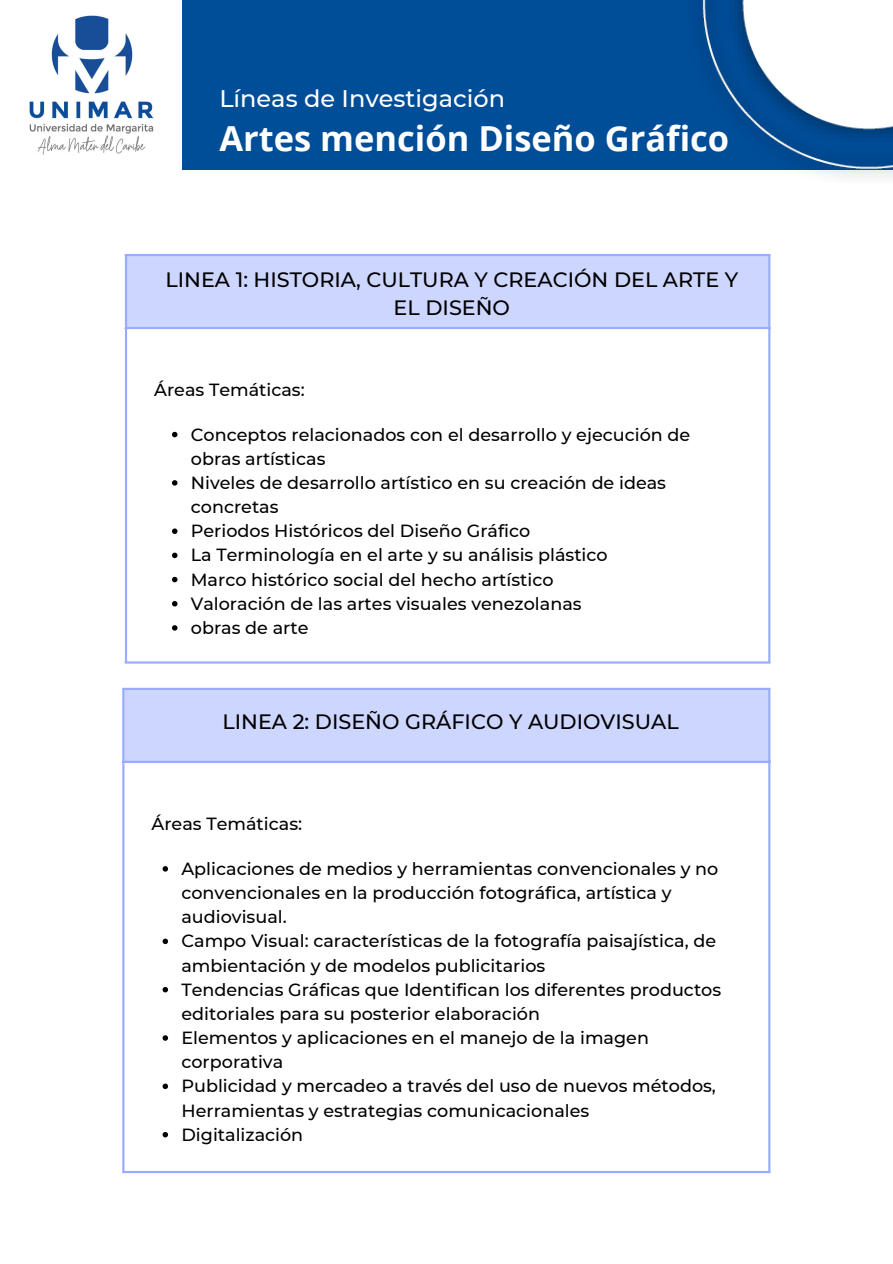
<style>
.page{position:relative;width:893px;height:1264px;background:#fff}
.page>*{position:absolute;margin:0;border:0;box-sizing:border-box;transform-origin:0 0}
.t1{font:700 34.5px "Open Sans";color:#fff}
.t2{font:500 24px "Montserrat";color:#fff}
.t3{font:500 20.7px/29px "Montserrat";color:#000;text-align:center}
.t4{font:500 17.55px/24.2px "Montserrat";color:#000}
</style>
<div class="page">
<div style="left:181px;top:0;width:711px;height:170px;background:#004d98"></div>
<img style="left:29px;top:15px;width:125px;height:140px">
<img style="left:699px;top:0;width:193px;height:177px">
<div style="left:126px;top:255px;width:643px;height:73px;background:#cdd6ff"></div>
<hr style="left:125px;top:256px;width:2px;height:405px;background:#99acff">
<hr style="left:768px;top:256px;width:2px;height:405px;background:#99acff">
<hr style="left:125px;top:254px;width:645px;height:2px;background:#99acff">
<hr style="left:125px;top:327px;width:645px;height:2px;background:#99acff">
<hr style="left:125px;top:661px;width:645px;height:2px;background:#99acff">
<svg style="left:172px;top:432px;width:5px;height:5px"></svg>
<svg style="left:172px;top:480px;width:5px;height:5px"></svg>
<svg style="left:172px;top:528px;width:5px;height:6px"></svg>
<svg style="left:172px;top:552px;width:5px;height:6px"></svg>
<svg style="left:172px;top:577px;width:5px;height:5px"></svg>
<svg style="left:172px;top:601px;width:5px;height:5px"></svg>
<svg style="left:172px;top:625px;width:5px;height:5px"></svg>
<div style="left:123px;top:688px;width:646px;height:74px;background:#cdd6ff"></div>
<hr style="left:122px;top:690px;width:2px;height:480px;background:#99acff">
<hr style="left:768px;top:690px;width:2px;height:480px;background:#99acff">
<hr style="left:122px;top:687px;width:648px;height:3px;background:#99acff">
<hr style="left:122px;top:760px;width:648px;height:3px;background:#99acff">
<hr style="left:122px;top:1170px;width:648px;height:3px;background:#99acff">
<svg style="left:162px;top:866px;width:6px;height:5px"></svg>
<svg style="left:162px;top:938px;width:6px;height:6px"></svg>
<svg style="left:162px;top:986px;width:6px;height:6px"></svg>
<svg style="left:162px;top:1035px;width:6px;height:5px"></svg>
<svg style="left:162px;top:1083px;width:6px;height:6px"></svg>
<svg style="left:162px;top:1131px;width:6px;height:6px"></svg>
<h2 class="t2" style="left:219px;top:84px;width:287px">Líneas de Investigación</h2>
<h1 class="t1" style="left:219px;top:114px;width:511px">Artes mención Diseño Gráfico</h1>
<p class="t3" style="left:165px;top:265px;width:574px">LINEA 1: HISTORIA, CULTURA Y CREACIÓN DEL ARTE Y<br>EL DISEÑO</p>
<p class="t4" style="left:154px;top:378px;width:152px">Áreas Temáticas:</p>
<p class="t4" style="left:191px;top:422px;width:501px">Conceptos relacionados con el desarrollo y ejecución de obras artísticas<br>Niveles de desarrollo artístico en su creación de ideas concretas<br>Periodos Históricos del Diseño Gráfico<br>La Terminología en el arte y su análisis plástico<br>Marco histórico social del hecho artístico<br>Valoración de las artes visuales venezolanas<br>obras de arte</p>
<p class="t3" style="left:222px;top:707px;width:457px">LINEA 2: DISEÑO GRÁFICO Y AUDIOVISUAL</p>
<p class="t4" style="left:151px;top:811px;width:152px">Áreas Temáticas:</p>
<p class="t4" style="left:181px;top:856px;width:541px">Aplicaciones de medios y herramientas convencionales y no convencionales en la producción fotográfica, artística y audiovisual.<br>Campo Visual: características de la fotografía paisajística, de ambientación y de modelos publicitarios<br>Tendencias Gráficas que Identifican los diferentes productos editoriales para su posterior elaboración<br>Elementos y aplicaciones en el manejo de la imagen corporativa<br>Publicidad y mercadeo a través del uso de nuevos métodos, Herramientas y estrategias comunicacionales<br>Digitalización</p>
</div>
